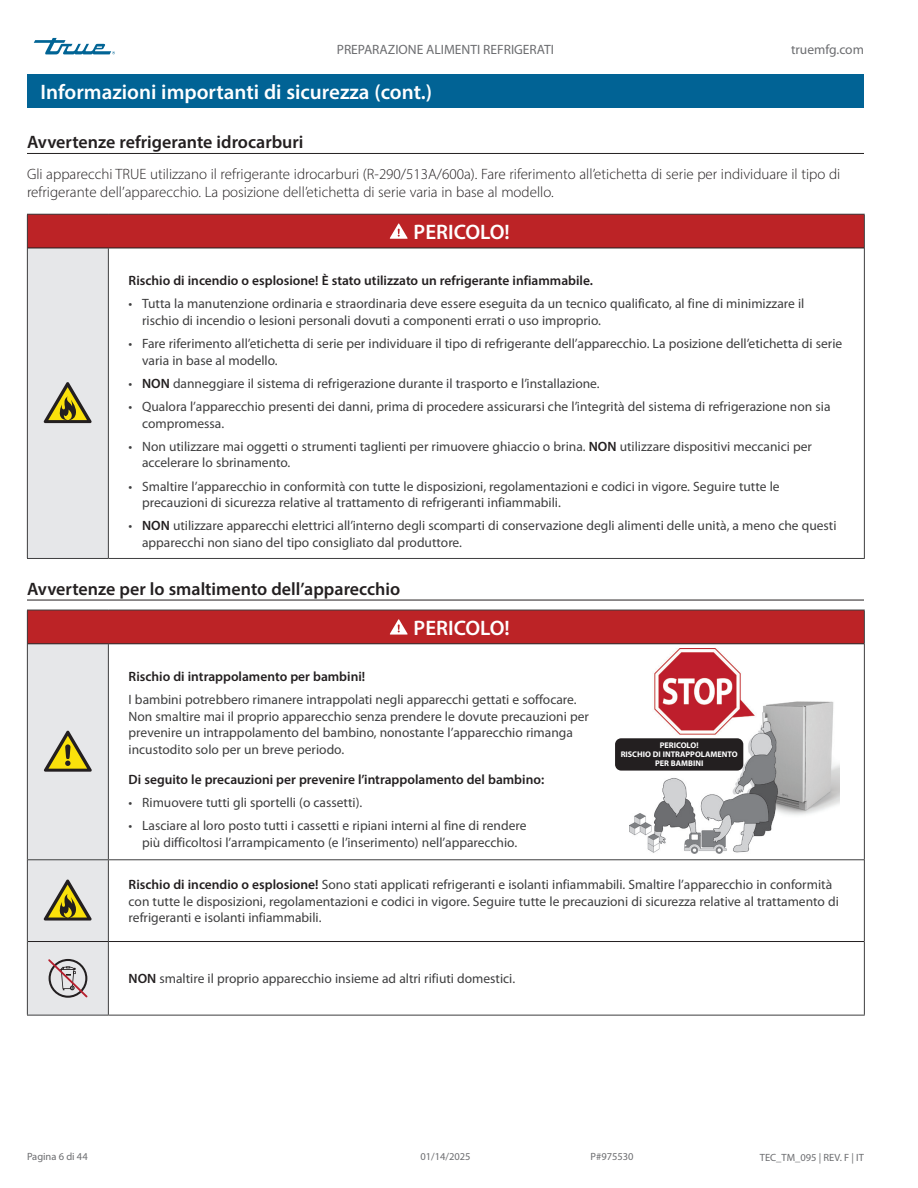
<style>
.page{position:relative;width:918px;height:1188px;background:#fff}
.page>*{position:absolute;margin:0;border:0;box-sizing:border-box;transform-origin:0 0}
.Title_bar_Page_header{font:600 21px "Myriad Pro";color:#fff}
.Tables_title_bar{font:600 21px "Myriad Pro";color:#fff}
.Subhead_underscore_H1{font:600 18px "Myriad Pro";color:#231f20}
.Body_Text_light_Normal{font:300 15px/18px "Myriad Pro";color:#231f20}
.Table_text{font:13.5px/16.5px "Myriad Pro";color:#3e3e3f}
.Table_text_BOLD{font:600 13.5px "Myriad Pro";color:#231f20}
.t1{font:13.5px "Myriad Pro";color:#6c6d70}
.t2{font:10.5px "Myriad Pro";color:#6c6d70}
.Table_text-2{font:700 8.25px/9.1px "Myriad Pro";color:#fff;text-align:center}
.s1{font-weight:600;color:#231f20}
</style>
<div class="page">
<svg style="left:34px;top:38px;width:81px;height:16px"></svg>
<div style="left:27px;top:74px;width:837px;height:34px;background:#016395"></div>
<div style="left:27px;top:214px;width:837px;height:34px;background:#bc2326"></div>
<div style="left:27px;top:248px;width:81px;height:310px;background:#e6e7e9"></div>
<hr style="left:27px;top:214px;width:81px;height:1px;background:#3e3e3f">
<hr style="left:27px;top:215px;width:1px;height:33px;background:#3e3e3f">
<hr style="left:108px;top:214px;width:757px;height:1px;background:#3e3e3f">
<hr style="left:864px;top:215px;width:1px;height:33px;background:#3e3e3f">
<hr style="left:27px;top:248px;width:1px;height:310px;background:#3e3e3f">
<hr style="left:108px;top:248px;width:1px;height:310px;background:#3e3e3f">
<hr style="left:864px;top:248px;width:1px;height:310px;background:#3e3e3f">
<hr style="left:27px;top:558px;width:81px;height:1px;background:#3e3e3f">
<hr style="left:108px;top:558px;width:757px;height:1px;background:#3e3e3f">
<hr style="left:28px;top:248px;width:80px;height:1px;background:#231f20">
<hr style="left:108px;top:248px;width:756px;height:1px;background:#231f20">
<svg style="left:390px;top:223px;width:18px;height:16px"></svg>
<svg style="left:44px;top:382px;width:48px;height:41px"></svg>
<div style="left:27px;top:610px;width:837px;height:34px;background:#bc2326"></div>
<svg style="left:109px;top:644px;width:755px;height:371px"></svg>
<hr style="left:27px;top:610px;width:81px;height:1px;background:#3e3e3f">
<hr style="left:27px;top:610px;width:1px;height:34px;background:#3e3e3f">
<hr style="left:108px;top:610px;width:757px;height:1px;background:#3e3e3f">
<hr style="left:864px;top:610px;width:1px;height:34px;background:#3e3e3f">
<hr style="left:108px;top:644px;width:1px;height:215px;background:#3e3e3f">
<hr style="left:864px;top:644px;width:1px;height:216px;background:#3e3e3f">
<hr style="left:108px;top:860px;width:1px;height:81px;background:#3e3e3f">
<hr style="left:864px;top:860px;width:1px;height:82px;background:#3e3e3f">
<hr style="left:108px;top:942px;width:1px;height:73px;background:#3e3e3f">
<hr style="left:864px;top:942px;width:1px;height:73px;background:#3e3e3f">
<hr style="left:108px;top:859px;width:756px;height:1px;background:#3e3e3f">
<hr style="left:27px;top:1015px;width:81px;height:1px;background:#3e3e3f">
<hr style="left:108px;top:1015px;width:757px;height:1px;background:#3e3e3f">
<hr style="left:28px;top:643px;width:80px;height:1px;background:#231f20">
<hr style="left:108px;top:643px;width:756px;height:1px;background:#231f20">
<hr style="left:108px;top:941px;width:756px;height:1px;background:#231f20">
<svg style="left:390px;top:619px;width:18px;height:16px"></svg>
<svg style="left:27px;top:644px;width:81px;height:371px;background:#d9d9d3"></svg>
<hr style="left:27px;top:153px;width:837px;height:1px;background:#231f20">
<hr style="left:27px;top:600px;width:837px;height:1px;background:#231f20">
<img style="left:630px;top:649px;width:210px;height:204px">
<div style="left:615px;top:738px;width:128px;height:33px;background:#231f20;border-radius:6px"></div>
<p class="t1" style="left:337px;top:42px;width:219px">PREPARAZIONE ALIMENTI REFRIGERATI</p>
<p class="t1" style="left:791px;top:42px;width:74px">truemfg.com</p>
<p class="Title_bar_Page_header" style="left:40px;top:79px;width:393px">Informazioni importanti di sicurezza (cont.)</p>
<p class="Subhead_underscore_H1" style="left:27px;top:131px;width:278px">Avvertenze refrigerante idrocarburi</p>
<p class="Body_Text_light_Normal" style="left:27px;top:165px;width:815px">Gli apparecchi TRUE utilizzano il refrigerante idrocarburi (R-290/513A/600a). Fare riferimento all’etichetta di serie per individuare il tipo di refrigerante dell’apparecchio. La posizione dell’etichetta di serie varia in base al modello.</p>
<p class="Tables_title_bar" style="left:414px;top:219px;width:98px">PERICOLO!</p>
<p class="Table_text_BOLD" style="left:129px;top:272px;width:466px">Rischio di incendio o esplosione! È stato utilizzato un refrigerante infiammabile.</p>
<p class="Table_text" style="left:142px;top:295px;width:664px;text-indent:-14px">• Tutta la manutenzione ordinaria e straordinaria deve essere eseguita da un tecnico qualificato, al fine di minimizzare il rischio di incendio o lesioni personali dovuti a componenti errati o uso improprio.</p>
<p class="Table_text" style="left:142px;top:335px;width:702px;text-indent:-14px">• Fare riferimento all’etichetta di serie per individuare il tipo di refrigerante dell’apparecchio. La posizione dell’etichetta di serie varia in base al modello.</p>
<p class="Table_text" style="left:129px;top:375px;width:473px">• <span class="s1">NON</span> danneggiare il sistema di refrigerazione durante il trasporto e l’installazione.</p>
<p class="Table_text" style="left:142px;top:398px;width:690px;text-indent:-14px">• Qualora l’apparecchio presenti dei danni, prima di procedere assicurarsi che l’integrità del sistema di refrigerazione non sia compromessa.</p>
<p class="Table_text" style="left:142px;top:438px;width:671px;text-indent:-14px">• Non utilizzare mai oggetti o strumenti taglienti per rimuovere ghiaccio o brina. <span class="s1">NON</span> utilizzare dispositivi meccanici per accelerare lo sbrinamento.</p>
<p class="Table_text" style="left:142px;top:478px;width:639px;text-indent:-14px">• Smaltire l’apparecchio in conformità con tutte le disposizioni, regolamentazioni e codici in vigore. Seguire tutte le precauzioni di sicurezza relative al trattamento di refrigeranti infiammabili.</p>
<p class="Table_text" style="left:142px;top:517px;width:696px;text-indent:-14px">• <span class="s1">NON</span> utilizzare apparecchi elettrici all’interno degli scomparti di conservazione degli alimenti delle unità, a meno che questi apparecchi non siano del tipo consigliato dal produttore.</p>
<p class="Subhead_underscore_H1" style="left:27px;top:578px;width:375px">Avvertenze per lo smaltimento dell’apparecchio</p>
<p class="Tables_title_bar" style="left:414px;top:615px;width:98px">PERICOLO!</p>
<p class="Table_text_BOLD" style="left:129px;top:668px;width:238px">Rischio di intrappolamento per bambini!</p>
<p class="Table_text" style="left:129px;top:691px;width:462px">I bambini potrebbero rimanere intrappolati negli apparecchi gettati e soffocare.<br>Non smaltire mai il proprio apparecchio senza prendere le dovute precauzioni per prevenire un intrappolamento del bambino, nonostante l’apparecchio rimanga incustodito solo per un breve periodo.</p>
<p class="Table_text_BOLD" style="left:129px;top:771px;width:417px">Di seguito le precauzioni per prevenire l’intrappolamento del bambino:</p>
<p class="Table_text" style="left:129px;top:794px;width:235px">• Rimuovere tutti gli sportelli (o cassetti).</p>
<p class="Table_text" style="left:129px;top:817px;width:399px;text-align:center">• Lasciare al loro posto tutti i cassetti e ripiani interni al fine di rendere più difficoltosi l’arrampicamento (e l’inserimento) nell’apparecchio.</p>
<p class="Table_text" style="left:129px;top:876px;width:712px"><span class="s1">Rischio di incendio o esplosione!</span> Sono stati applicati refrigeranti e isolanti infiammabili. Smaltire l’apparecchio in conformità con tutte le disposizioni, regolamentazioni e codici in vigore. Seguire tutte le precauzioni di sicurezza relative al trattamento di refrigeranti e isolanti infiammabili.</p>
<p class="Table_text-2" style="left:621px;top:740px;width:119px">PERICOLO!<br>RISCHIO DI INTRAPPOLAMENTO<br>PER BAMBINI</p>
<p class="Table_text" style="left:129px;top:970px;width:388px"><span class="s1">NON</span> smaltire il proprio apparecchio insieme ad altri rifiuti domestici.</p>
<p class="t2" style="left:27px;top:1150px;width:62px">Pagina 6 di 44</p>
<p class="t2" style="left:420px;top:1150px;width:52px">01/14/2025</p>
<p class="t2" style="left:591px;top:1150px;width:45px">P#975530</p>
<p class="t2" style="left:760px;top:1151px;width:106px">TEC_TM_095 | REV. F | IT</p>
</div>
